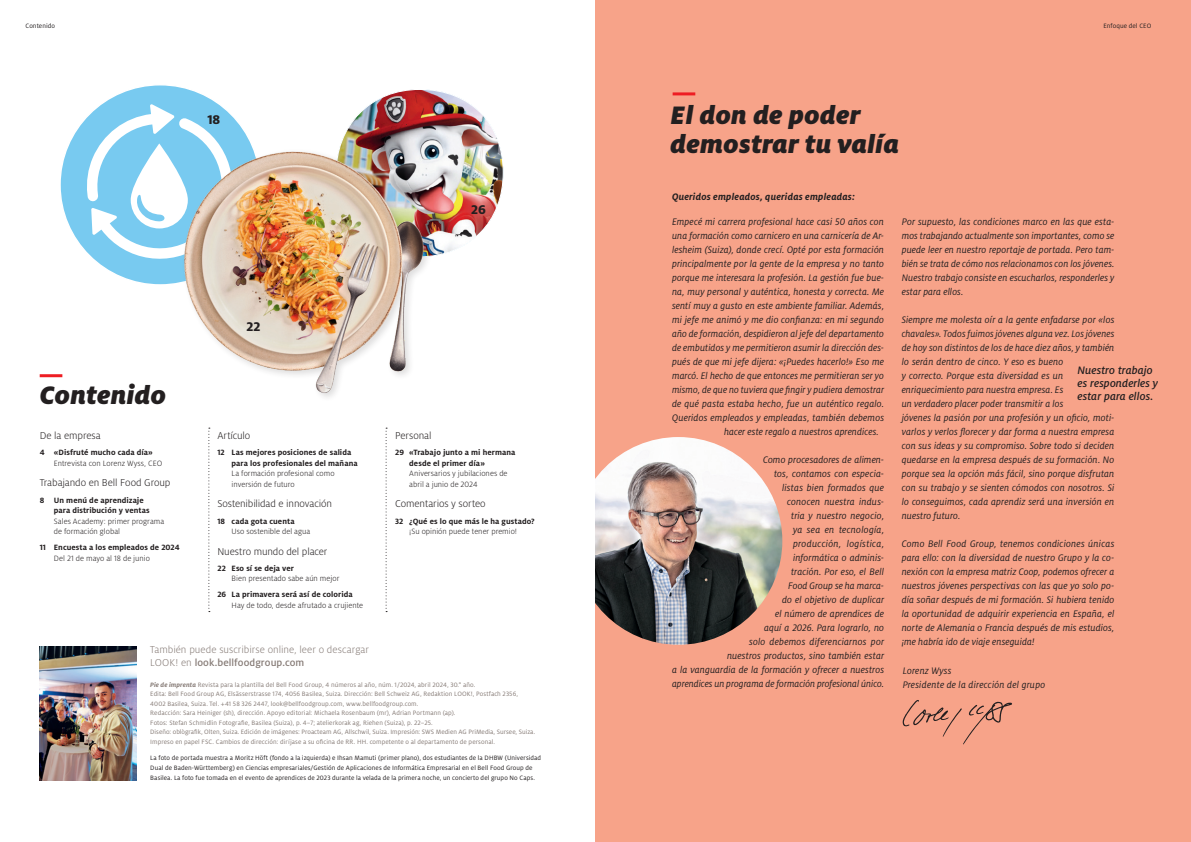
<style>
.page{position:relative;width:1191px;height:842px;background:#fff}
.page>*{position:absolute;margin:0;border:0;box-sizing:border-box;transform-origin:0 0}
.t1{font:italic 900 28px/29px "Milo Pro";letter-spacing:.01em;color:#231f20}
.t2{font:800 14px "Milo Pro";color:#231f20}
.t3{font:italic 500 12px/13px "Milo Pro";letter-spacing:.005em;color:#231f20}
.t4{font:300 11px "Milo Pro";letter-spacing:-.005em;color:#231f20}
.t5{font:300 11px/13px "Milo Pro";letter-spacing:.005em;color:#867b76}
.t6{font:italic 10.5px/14px "Milo Pro";letter-spacing:.005em;color:#231f20;text-align:justify}
.t7{font:italic 10.5px "Milo Pro";letter-spacing:.005em;color:#231f20;scale:.96 1}
.t8{font:italic 700 10.5px "Milo Pro";letter-spacing:.02em;color:#231f20}
.t9{font:700 8.5px/10.5px "Milo Pro";letter-spacing:.01em;color:#231f20}
.t10{font:300 8.5px/10.5px "Milo Pro";letter-spacing:.005em;color:#231f20}
.t11{font:7px/9.5px "Milo Pro";letter-spacing:.01em;color:#867b76}
.t12{font:7px/10px "Milo Pro";letter-spacing:.01em;color:#231f20}
.s1{font-weight:500}
.s2{font-weight:700;font-style:italic}
</style>
<div class="page">
<img style="left:342px;top:89px;width:162px;height:166px">
<div style="left:60px;top:85px;width:200px;height:200px;background:#78caf0;border-radius:50%"></div>
<svg style="left:86px;top:104px;width:156px;height:164px"></svg>
<div style="left:595px;top:0;width:596px;height:842px;background:#f7a389"></div>
<img style="left:574px;top:437px;width:208px;height:208px;border-radius:104px">
<div style="left:553px;top:430px;width:42px;height:208px;background:#fff"></div>
<img style="left:177px;top:141px;width:262px;height:256px">
<hr style="left:40px;top:374px;width:22px;height:3px;background:#ee1d23">
<svg style="left:208px;top:428px;width:2px;height:184px"></svg>
<svg style="left:385px;top:428px;width:2px;height:184px"></svg>
<hr style="left:672px;top:92px;width:23px;height:3px;background:#ee1d23">
<svg style="left:902px;top:700px;width:110px;height:44px"></svg>
<img style="left:40px;top:646px;width:96px;height:134px">
<p class="t12" style="left:26px;top:21px;width:31px">Contenido</p>
<p class="t12" style="left:1103px;top:21px;width:49px">Enfoque del CEO</p>
<h2 class="t2" style="left:207px;top:111px;width:14px">18</h2>
<h2 class="t2" style="left:471px;top:201px;width:16px">26</h2>
<h1 class="t1" style="left:40px;top:380px;width:128px">Contenido</h1>
<p class="t4" style="left:40px;top:430px;width:63px">De la empresa</p>
<p class="t9" style="left:40px;top:447px;width:115px">4 «Disfruté mucho cada día»</p>
<p class="t10" style="left:54px;top:458px;width:110px">Entrevista con Lorenz Wyss, CEO</p>
<p class="t4" style="left:40px;top:477px;width:132px">Trabajando en Bell Food Group</p>
<p class="t9" style="left:54px;top:495px;width:97px;text-indent:-14px">8 Un menú de aprendizaje para distribución y ventas</p>
<p class="t10" style="left:54px;top:516px;width:112px">Sales Academy: primer programa de formación global</p>
<p class="t9" style="left:40px;top:542px;width:142px">11 Encuesta a los empleados de 2024</p>
<p class="t10" style="left:54px;top:553px;width:98px">Del 21 de mayo al 18 de junio</p>
<h2 class="t2" style="left:247px;top:318px;width:15px">22</h2>
<p class="t4" style="left:217px;top:430px;width:35px">Artículo</p>
<p class="t9" style="left:231px;top:447px;width:128px;text-indent:-14px">12 Las mejores posiciones de salida para los profesionales del mañana</p>
<p class="t10" style="left:231px;top:468px;width:105px">La formación profesional como inversión de futuro</p>
<p class="t4" style="left:217px;top:498px;width:116px">Sostenibilidad e innovación</p>
<p class="t9" style="left:217px;top:516px;width:79px">18 cada gota cuenta</p>
<p class="t10" style="left:231px;top:526px;width:80px">Uso sostenible del agua</p>
<p class="t4" style="left:217px;top:545px;width:112px">Nuestro mundo del placer</p>
<p class="t9" style="left:217px;top:563px;width:78px">22 Eso sí se deja ver</p>
<p class="t10" style="left:231px;top:573px;width:109px">Bien presentado sabe aún mejor</p>
<p class="t9" style="left:217px;top:589px;width:137px">26 La primavera será así de colorida</p>
<p class="t10" style="left:231px;top:600px;width:133px">Hay de todo, desde afrutado a crujiente</p>
<p class="t5" style="left:150px;top:643px;width:220px">También puede suscribirse online, leer o descargar<br>LOOK! en <span class="s1">look.bellfoodgroup.com</span></p>
<p class="t4" style="left:395px;top:430px;width:38px">Personal</p>
<p class="t9" style="left:409px;top:447px;width:108px;text-indent:-14px">29 «Trabajo junto a mi hermana desde el primer día»</p>
<p class="t10" style="left:409px;top:468px;width:100px">Aniversarios y jubilaciones de abril a junio de 2024</p>
<p class="t4" style="left:395px;top:498px;width:92px">Comentarios y sorteo</p>
<p class="t9" style="left:395px;top:516px;width:141px">32 ¿Qué es lo que más le ha gustado?</p>
<p class="t10" style="left:409px;top:526px;width:109px">¡Su opinión puede tener premio!</p>
<p class="t11" style="left:150px;top:680px;width:386px"><span class="s2">Pie de imprenta</span> Revista para la plantilla del Bell Food Group, 4 números al año, núm. 1/2024, abril 2024, 30.° año.<br>Edita: Bell Food Group AG, Elsässerstrasse 174, 4056 Basilea, Suiza. Dirección: Bell Schweiz AG, Redaktion LOOK!, Postfach 2356,<br>4002 Basilea, Suiza. Tel. +41 58 326 2447, look@bellfoodgroup.com, www.bellfoodgroup.com.<br>Redacción: Sara Heiniger (sh), dirección. Apoyo editorial: Michaela Rosenbaum (mr), Adrian Portmann (ap).<br>Fotos: Stefan Schmidlin Fotografie, Basilea (Suiza), p. 4–7; atelierkorak ag, Riehen (Suiza), p. 22–25.<br>Diseño: oblògrafik, Olten, Suiza. Edición de imágenes: Proacteam AG, Allschwil, Suiza. Impresión: SWS Medien AG PriMedia, Sursee, Suiza.<br>Impreso en papel FSC. Cambios de dirección: diríjase a su oficina de RR. HH. competente o al departamento de personal.</p>
<p class="t12" style="left:150px;top:752px;width:392px">La foto de portada muestra a Moritz Höft (fondo a la izquierda) e Ihsan Mamuti (primer plano), dos estudiantes de la DHBW (Universidad<br>Dual de Baden-Württemberg) en Ciencias empresariales/Gestión de Aplicaciones de Informática Empresarial en el Bell Food Group de<br>Basilea. La foto fue tomada en el evento de aprendices de 2023 durante la velada de la primera noche, un concierto del grupo No Caps.</p>
<h1 class="t1" style="left:670px;top:100px;width:230px">El don de poder demostrar tu valía</h1>
<p class="t8" style="left:672px;top:191px;width:184px">Queridos empleados, queridas empleadas:</p>
<p class="t6" style="left:672px;top:215px;width:213px">Empecé mi carrera profesional hace casi 50 años con</p>
<p class="t6" style="left:672px;top:229px;width:214px">una formación como carnicero en una carnicería de Ar-</p>
<p class="t6" style="left:672px;top:243px;width:214px">lesheim (Suiza), donde crecí. Opté por esta formación</p>
<p class="t6" style="left:672px;top:257px;width:214px">principalmente por la gente de la empresa y no tanto</p>
<p class="t6" style="left:672px;top:271px;width:214px">porque me interesara la profesión. La gestión fue bue-</p>
<p class="t6" style="left:672px;top:285px;width:214px">na, muy personal y auténtica, honesta y correcta. Me</p>
<p class="t6" style="left:672px;top:299px;width:213px">sentí muy a gusto en este ambiente familiar. Además,</p>
<p class="t6" style="left:672px;top:313px;width:213px">mi jefe me animó y me dio confianza: en mi segundo</p>
<p class="t6" style="left:672px;top:327px;width:214px">año de formación, despidieron al jefe del departamento</p>
<p class="t6" style="left:672px;top:341px;width:214px">de embutidos y me permitieron asumir la dirección des-</p>
<p class="t6" style="left:672px;top:355px;width:214px">pués de que mi jefe dijera: «¡Puedes hacerlo!» Eso me</p>
<p class="t6" style="left:672px;top:369px;width:213px">marcó. El hecho de que entonces me permitieran ser yo</p>
<p class="t7" style="left:672px;top:384px;width:222px">mismo, de que no tuviera que fingir y pudiera demostrar</p>
<p class="t6" style="left:672px;top:397px;width:213px">de qué pasta estaba hecho, fue un auténtico regalo.</p>
<p class="t6" style="left:672px;top:411px;width:214px">Queridos empleados y empleadas, también debemos</p>
<p class="t6" style="left:724px;top:425px;width:156px">hacer este regalo a nuestros aprendices.</p>
<p class="t6" style="left:672px;top:453px;width:214px;text-align:right">Como procesadores de alimen-<br>tos, contamos con especia-<br>listas bien formados que<br>conocen nuestra indus-<br>tria y nuestro negocio,<br>ya sea en tecnología,<br>producción, logística,<br>informática o adminis-<br>tración. Por eso, el Bell<br>Food Group se ha marca-<br>do el objetivo de duplicar<br>el número de aprendices de<br>aquí a 2026. Para lograrlo, no<br>solo debemos diferenciarnos por<br>nuestros productos, sino también estar<br>a la vanguardia de la formación y ofrecer a nuestros aprendices un programa de formación profesional único.</p>
<p class="t6" style="left:901px;top:215px;width:214px">Por supuesto, las condiciones marco en las que esta&shy;mos trabajando actualmente son importantes, como se puede leer en nuestro reportaje de portada. Pero tam&shy;bién se trata de cómo nos relacionamos con los jóvenes.<br>Nuestro trabajo consiste en escucharlos, responderles y estar para ellos.</p>
<p class="t6" style="left:901px;top:313px;width:214px;text-align:left">Siempre me molesta oír a la gente enfadarse por «los chavales». Todos fuimos jóvenes alguna vez. Los jóvenes de hoy son distintos de los de hace diez años, y también lo serán dentro de cinco. Y eso es bueno<br>y correcto. Porque esta diversidad es un enriquecimiento para nuestra empresa. Es<br>un verdadero placer poder transmitir a los<br>jóvenes la pasión por una profesión y un oficio, moti&shy;varlos y verlos florecer y dar forma a nuestra empresa con sus ideas y su compromiso. Sobre todo si deciden quedarse en la empresa después de su formación. No porque sea la opción más fácil, sino porque disfrutan con su trabajo y se sienten cómodos con nosotros. Si lo conseguimos, cada aprendiz será una inversión en nuestro futuro.</p>
<p class="t6" style="left:901px;top:537px;width:214px">Como Bell Food Group, tenemos condiciones únicas para ello: con la diversidad de nuestro Grupo y la co&shy;nexión con la empresa matriz Coop, podemos ofrecer a nuestros jóvenes perspectivas con las que yo solo po&shy;día soñar después de mi formación. Si hubiera tenido la oportunidad de adquirir experiencia en España, el norte de Alemania o Francia después de mis estudios, ¡me habría ido de viaje enseguida!</p>
<p class="t3" style="left:1077px;top:364px;width:82px">Nuestro trabajo es responderles y estar para ellos.</p>
<p class="t6" style="left:902px;top:664px;width:144px">Lorenz Wyss<br>Presidente de la dirección del grupo</p>
</div>
